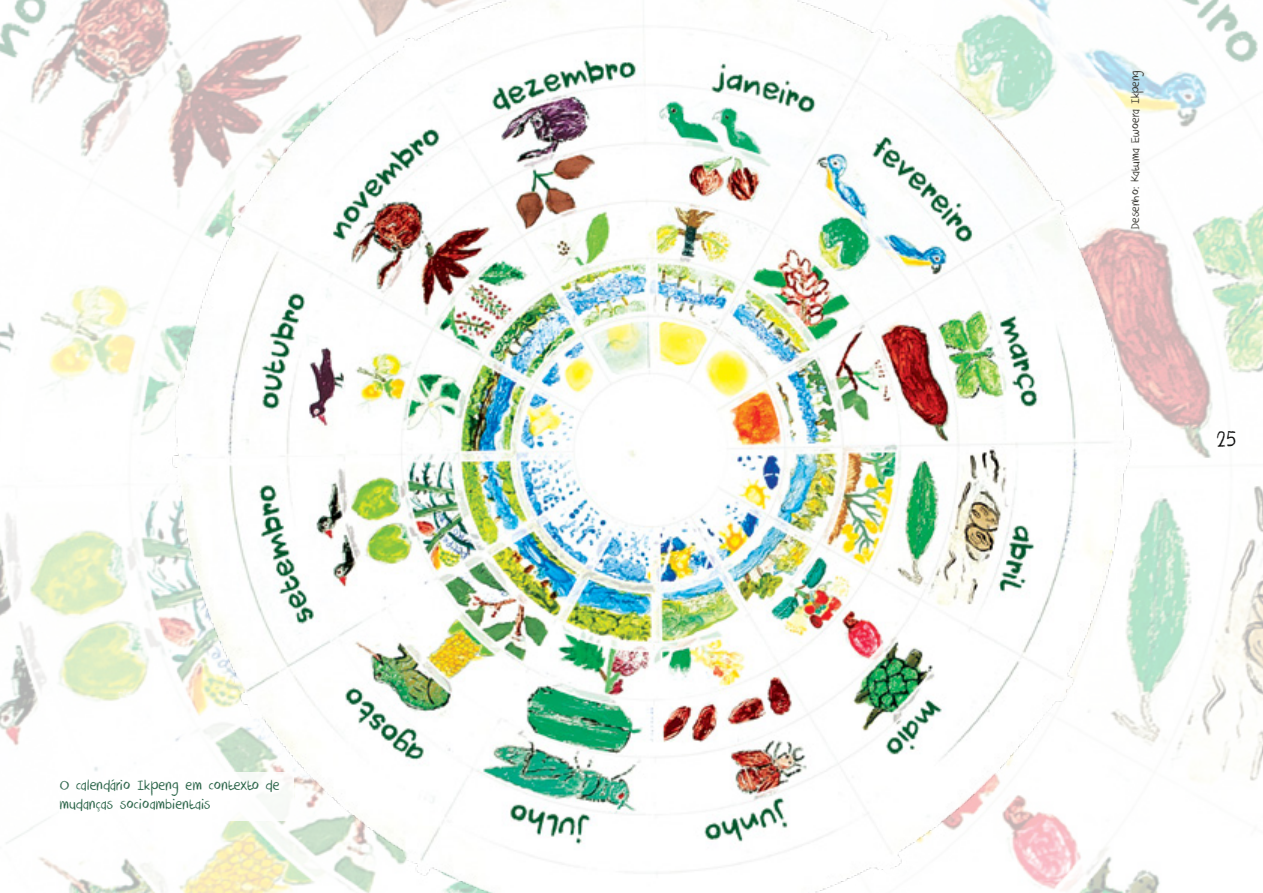
<style>
.page{position:relative;width:1263px;height:893px;background:#fff}
.page>*{position:absolute;margin:0;border:0;box-sizing:border-box;transform-origin:0 0}
.t1{font:25.5px "DK Crayon Crumble";color:#000}
.t2{font:16.5px/19.5px "DK Crayon Crumble";letter-spacing:.01em;color:#225e41}
.t3{font:13.5px "DK Crayon Crumble";letter-spacing:.01em;color:#302e27}
</style>
<div class="page">
<img style="left:0;top:0;width:1263px;height:893px">
<div style="left:59px;top:772px;width:235px;height:49px;background:#fff"></div>
<img style="left:142px;top:0;width:1015px;height:893px">
<p class="t2" style="left:59px;top:778px;width:222px">O calendário Ikpeng em contexto de mudanças socioambientais</p>
<p class="t3" style="left:1130px;top:228px;width:160px;rotate:-90deg">Desenho: Katuma Ewoera Ikpeng</p>
<h1 class="t1" style="left:1216px;top:431px;width:22px">25</h1>
</div>
